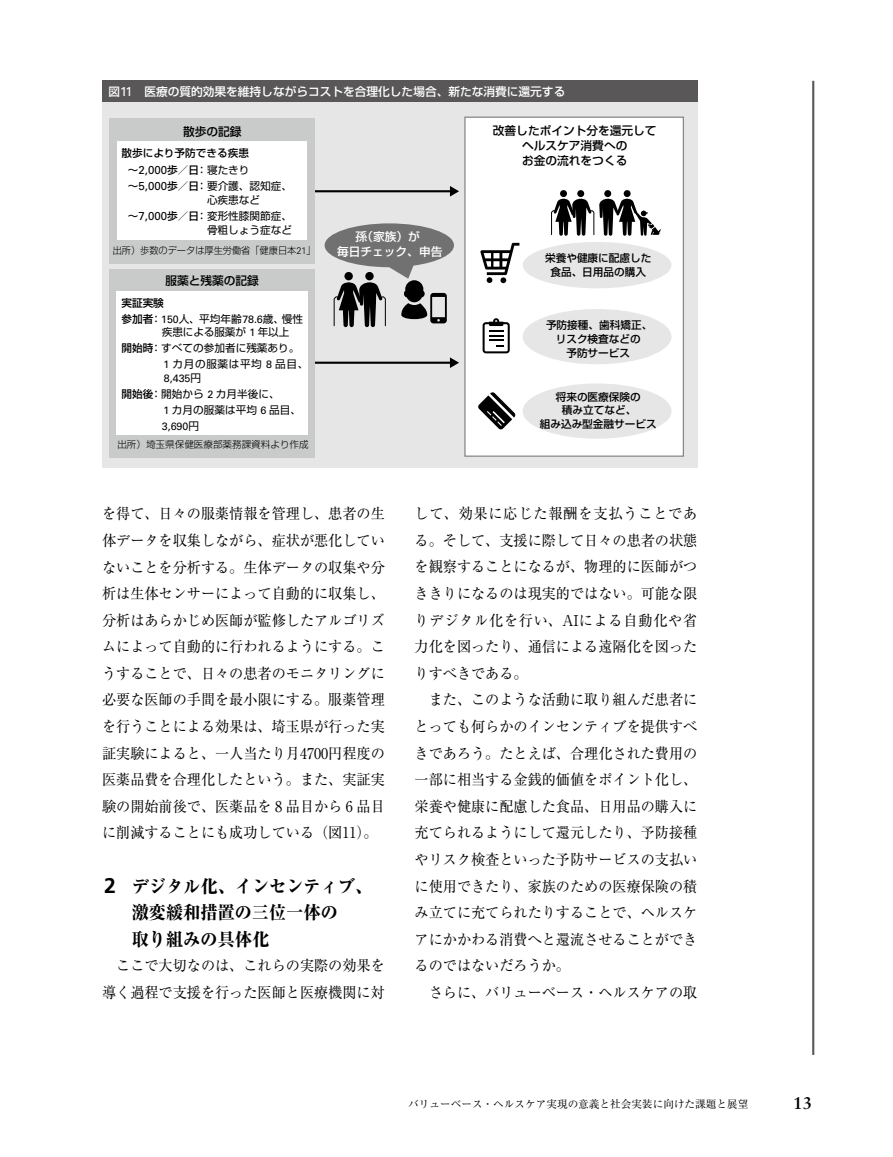
<style>
.page{position:relative;width:893px;height:1157px;background:#fff}
.page>*{position:absolute;margin:0;border:0;box-sizing:border-box;transform-origin:0 0}
.t1{font:800 18px/26.5px "Ryumin Pr 6 N";color:#000;scale:.95 1}
.t2{font:700 16.95px "Sabon LT Std";color:#000}
.t3{font:14.85px/26.5px "Ryumin Pr 6 N";color:#000;text-align:justify;scale:.95 1}
.t4{font:500 11.7px/14.9px "Shin Go Pr 6 N";color:#fff;text-align:center}
.t5{font:500 11.7px/14.9px "Shin Go Pr 6 N";color:#000;text-align:center}
.t6{font:10.65px/13.8px "Shin Go Pr 6 N";color:#000}
.t7{font:500 10.65px/13.8px "Shin Go Pr 6 N";color:#000;text-align:center}
.t8{font:10.65px "Ryumin Pr 6 N";color:#000}
.t9{font:10.65px "Shin Go Pr 6 N";letter-spacing:.055em;color:#000}
.t10{font:10.65px "Univers LT Std";color:#000}
.t11{font:300 9.6px "Shin Go Pr 6 N";color:#000;scale:.96 1}
.t12{font:300 9.6px "Shin Go Pr 6 N";color:#000}
.s1{font-family:"Univers LT Std";font-weight:400;font-size:12.9px}
.s2{font-family:"Univers LT Std";font-weight:400;font-size:11.55px}
.s3{font-weight:400}
.s4{font-weight:500}
.s5{font-family:"Univers LT Std";font-size:11.55px}
.s6{font-family:"Univers LT Std"}
.s7{font-family:"Shin Go Pr 6 N"}
.s8{font-family:"Frutiger LT Std";font-weight:700;font-size:21.3px}
</style>
<div class="page">
<hr style="left:812px;top:81px;width:2px;height:973px;background:#595757">
<div style="left:102px;top:81px;width:595px;height:21px;background:#595757"></div>
<div style="left:102px;top:102px;width:595px;height:366px;background:#e6e6e6"></div>
<hr style="left:286px;top:190px;width:165px;height:2px;background:#000">
<svg style="left:450px;top:186px;width:9px;height:10px"></svg>
<hr style="left:286px;top:362px;width:165px;height:2px;background:#000">
<svg style="left:450px;top:357px;width:9px;height:11px"></svg>
<div style="left:465px;top:117px;width:218px;height:339px;background:#fff"></div>
<div style="left:464px;top:117px;width:220px;height:340px;border:1px solid #898989"></div>
<div style="left:109px;top:118px;width:206px;height:145px;background:#c9caca"></div>
<div style="left:118px;top:142px;width:189px;height:98px;background:#fff"></div>
<div style="left:109px;top:269px;width:206px;height:188px;background:#c9caca"></div>
<div style="left:116px;top:291px;width:192px;height:144px;background:#fff"></div>
<svg style="left:483px;top:309px;width:189px;height:55px"></svg>
<svg style="left:478px;top:383px;width:194px;height:56px"></svg>
<div style="left:624px;top:190px;width:7px;height:7px;background:#000;border-radius:50%"></div>
<div style="left:604px;top:190px;width:7px;height:7px;background:#000;border-radius:50%"></div>
<div style="left:560px;top:190px;width:7px;height:7px;background:#000;border-radius:50%"></div>
<div style="left:577px;top:190px;width:7px;height:7px;background:#000;border-radius:50%"></div>
<svg style="left:480px;top:198px;width:192px;height:90px"></svg>
<svg style="left:325px;top:223px;width:129px;height:104px"></svg>
<p class="t4" style="left:108px;top:83px;width:458px">図<span class="s1">11</span>　医療の質的効果を維持しながらコストを合理化した場合、新たな消費に還元する</p>
<p class="t5" style="left:183px;top:123px;width:60px">散歩の記録</p>
<p class="t5" style="left:493px;top:123px;width:165px">改善したポイント分を還元してヘルスケア消費への<br>お金の流れをつくる</p>
<p class="t7" style="left:121px;top:144px;width:130px;line-height:17px">散歩により予防できる疾患～<span class="s2">2,000</span>歩／日：<span class="s3">寝たきり</span></p>
<p class="t6" style="left:207px;top:178px;width:87px;text-indent:-79px"><span class="s4">～</span><span class="s5">5,000</span><span class="s4">歩／日：</span>要介護、認知症、心疾患など</p>
<p class="t6" style="left:128px;top:208px;width:166px;text-align:right"><span class="s4">～</span><span class="s5">7,000</span><span class="s4">歩／日：</span>変形性膝関節症、骨粗しょう症など</p>
<p class="t4" style="left:337px;top:228px;width:107px">孫（家族）が<br>毎日チェック、申告</p>
<p class="t11" style="left:113px;top:242px;width:213px">出所）歩数のデータは厚生労働省「健康日本<span class="s6">21</span>」</p>
<p class="t7" style="left:545px;top:251px;width:108px">栄養や健康に配慮した食品、日用品の購入</p>
<p class="t5" style="left:165px;top:273px;width:95px">服薬と残薬の記録</p>
<p class="t6" style="left:121px;top:294px;width:183px;line-height:15.9px"><span class="s4">実証実験<br>参加者：</span><span class="s6">150</span>人、平均年齢<span class="s6">78.6</span>歳、慢性</p>
<p class="t6" style="left:162px;top:325px;width:129px">疾患による服薬が <span class="s6">1</span> 年以上</p>
<p class="t6" style="left:121px;top:341px;width:180px"><span class="s4">開始時：</span>すべての参加者に残薬あり。</p>
<p class="t9" style="left:163px;top:355px;width:146px"><span class="s6">1</span> カ月の服薬は平均 <span class="s6">8</span> 品目、</p>
<p class="t10" style="left:164px;top:372px;width:39px">8,435<span class="s7">円</span></p>
<p class="t6" style="left:163px;top:385px;width:139px;line-height:15.9px;text-indent:-42px"><span class="s4">開始後：</span>開始から <span class="s6">2</span> カ月半後に、<br><span class="s6">1</span> カ月の服薬は平均 <span class="s6">6</span> 品目、</p>
<p class="t10" style="left:162px;top:420px;width:39px">3,690<span class="s7">円</span></p>
<p class="t12" style="left:117px;top:436px;width:193px">出所）埼玉県保健医療部薬務課資料より作成</p>
<p class="t3" style="left:102px;top:500px;width:299px">を得て、日々の服薬情報を管理し、患者の生体データを収集しながら、症状が悪化していないことを分析する。生体データの収集や分析は生体センサーによって自動的に収集し、分析はあらかじめ医師が監修したアルゴリズムによって自動的に行われるようにする。こうすることで、日々の患者のモニタリングに必要な医師の手間を最小限にする。服薬管理を行うことによる効果は、埼玉県が行った実証実験によると、一人当たり月4700円程度の医薬品費を合理化したという。また、実証実験の開始前後で、医薬品を 8 品目から 6 品目に削減することにも成功している（図11）。</p>
<p class="t1" style="left:132px;top:872px;width:254px;text-indent:-28px"><span class="s8">2</span> デジタル化、インセンティブ、激変緩和措置の三位一体の<br>取り組みの具体化</p>
<p class="t3" style="left:102px;top:951px;width:299px;text-align:right">ここで大切なのは、これらの実際の効果を導く過程で支援を行った医師と医療機関に対</p>
<p class="t7" style="left:546px;top:318px;width:108px">予防接種、歯科矯正、リスク検査などの<br>予防サービス</p>
<p class="t7" style="left:540px;top:389px;width:118px">将来の医療保険の<br>積み立てなど、<br>組み込み型金融サービス</p>
<p class="t3" style="left:415px;top:499px;width:299px">して、効果に応じた報酬を支払うことである。そして、支援に際して日々の患者の状態を観察することになるが、物理的に医師がつききりになるのは現実的ではない。可能な限りデジタル化を行い、AIによる自動化や省力化を図ったり、通信による遠隔化を図ったりすべきである。</p>
<p class="t3" style="left:415px;top:686px;width:299px;text-indent:14px">また、このような活動に取り組んだ患者にとっても何らかのインセンティブを提供すべきであろう。たとえば、合理化された費用の一部に相当する金銭的価値をポイント化し、栄養や健康に配慮した食品、日用品の購入に充てられるようにして還元したり、予防接種やリスク検査といった予防サービスの支払いに使用できたり、家族のための医療保険の積み立てに充てられたりすることで、ヘルスケアにかかわる消費へと還流させることができるのではないだろうか。</p>
<p class="t3" style="left:429px;top:978px;width:284px">さらに、バリューベース・ヘルスケアの取</p>
<p class="t8" style="left:408px;top:1095px;width:342px">バリューベース・ヘルスケア実現の意義と社会実装に向けた課題と展望</p>
<p class="t2" style="left:793px;top:1093px;width:20px">13</p>
</div>
